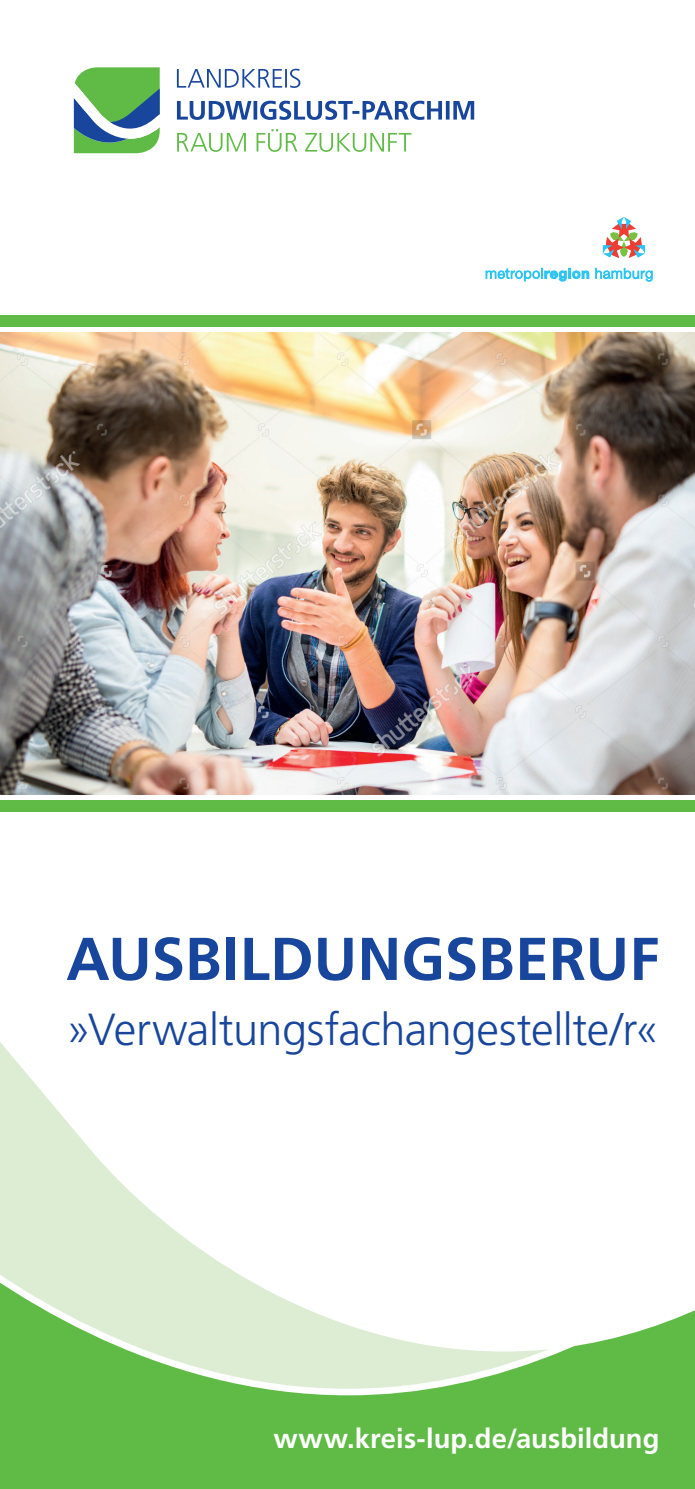
<style>
.page{position:relative;width:695px;height:1489px;background:#fff}
.page>*{position:absolute;margin:0;border:0;box-sizing:border-box;transform-origin:0 0}
.t1{font:700 60.25px "Frutiger LT Std";letter-spacing:.005em;color:#18469d}
.t2{font:300 45px "Frutiger LT Std";letter-spacing:-.01em;color:#18469d}
.t3{font:700 27.5px "Frutiger LT Std";letter-spacing:.005em;color:#fff}
</style>
<div class="page">
<div style="left:0;top:1260px;width:694px;height:228px;background:#60bb46"></div>
<svg style="left:0;top:794px;width:694px;height:602px"></svg>
<svg style="left:74px;top:67px;width:86px;height:86px"></svg>
<svg style="left:177px;top:129px;width:234px;height:23px"></svg>
<svg style="left:177px;top:101px;width:297px;height:19px"></svg>
<svg style="left:177px;top:69px;width:123px;height:19px"></svg>
<svg style="left:602px;top:217px;width:43px;height:41px"></svg>
<svg style="left:595px;top:268px;width:57px;height:13px"></svg>
<svg style="left:485px;top:268px;width:104px;height:13px"></svg>
<img style="left:0;top:333px;width:694px;height:461px">
<div style="left:0;top:800px;width:694px;height:12px;background:#60bb46"></div>
<div style="left:0;top:315px;width:694px;height:12px;background:#60bb46"></div>
<h1 class="t1" style="left:66px;top:923px;width:594px">Ausbildungsberuf</h1>
<p class="t2" style="left:66px;top:1003px;width:594px">»Verwaltungsfachangestellte/r«</p>
<p class="t3" style="left:273px;top:1421px;width:387px">www.kreis-lup.de/ausbildung</p>
</div>
